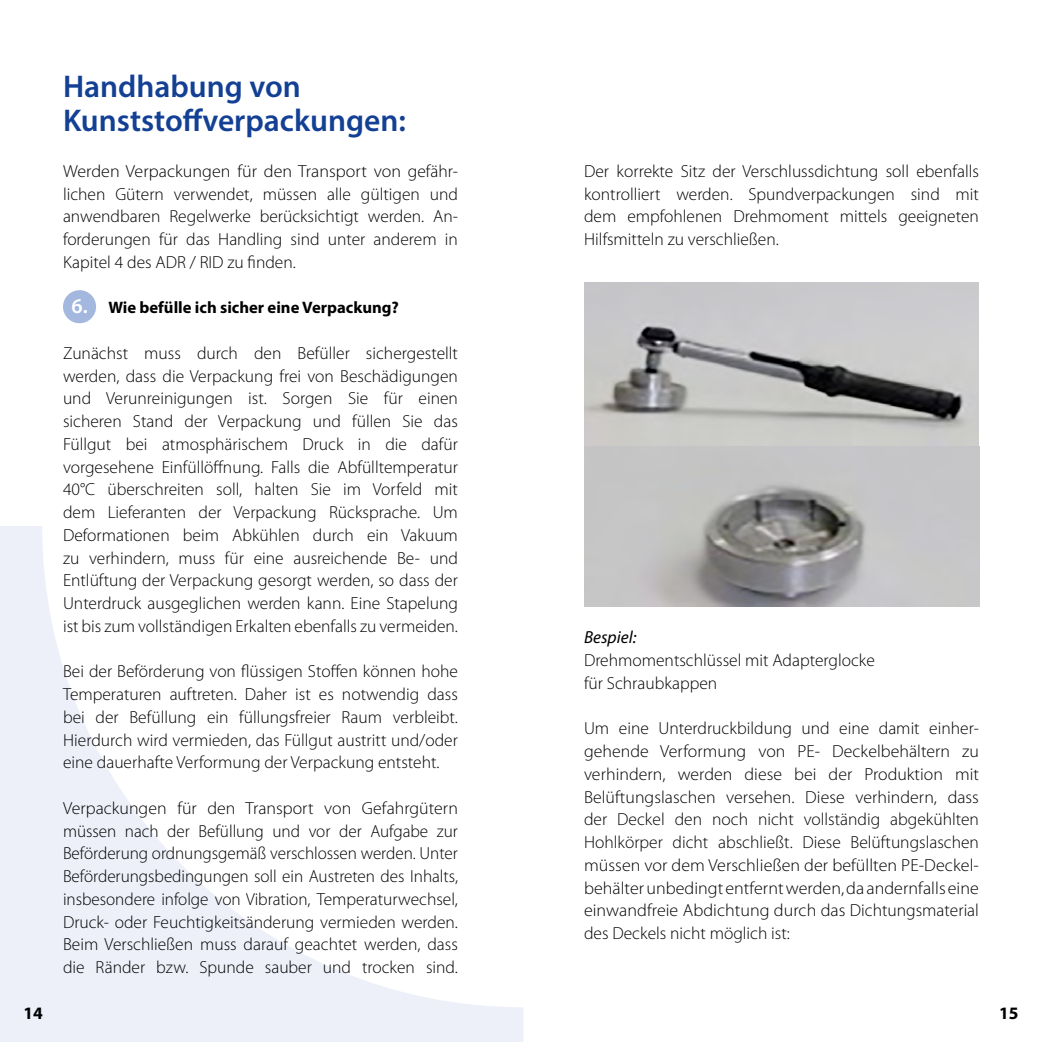
<style>
.page{position:relative;width:1042px;height:1042px;background:#fff}
.page>*{position:absolute;margin:0;border:0;box-sizing:border-box;transform-origin:0 0}
.t1{font:600 31.5px/34.1px "Myriad Pro";color:#134094}
.t2{font:300 17.5px/22.8px "Myriad Pro";color:#000;text-align:justify}
.t3{font:italic 17.5px "Myriad Pro";color:#000}
.t4{font:700 17.5px "Myriad Pro";color:#000}
.t5{font:700 16.62px "Myriad Pro";color:#000}
.s1{font-weight:600;font-size:21px;color:#fff}
</style>
<div class="page">
<svg style="left:0;top:526px;width:523px;height:516px"></svg>
<div style="left:63px;top:290px;width:33px;height:33px;background:#a4b7df;border-radius:50%"></div>
<img style="left:584px;top:282px;width:395px;height:324px">
<h1 class="t1" style="left:63px;top:69px;width:344px">Handhabung von<br>Kunststoffverpackungen:</h1>
<p class="t2" style="left:63px;top:160px;width:396px">Werden Verpackungen für den Transport von gefähr&shy;lichen Gütern verwendet, müssen alle gültigen und anwendbaren Regelwerke berücksichtigt werden. An&shy;forderungen für das Handling sind unter anderem in Kapitel 4 des ADR / RID zu finden.</p>
<p class="t5" style="left:71px;top:297px;width:329px"><span class="s1">6.</span> Wie befülle ich sicher eine Verpackung?</p>
<p class="t2" style="left:63px;top:342px;width:396px">Zunächst muss durch den Befüller sichergestellt werden, dass die Verpackung frei von Beschädigungen und Verunreinigungen ist. Sorgen Sie für einen sicheren Stand der Verpackung und füllen Sie das Füllgut bei atmosphärischem Druck in die dafür vorgesehene Einfüllöffnung. Falls die Abfülltemperatur 40°C überschreiten soll, halten Sie im Vorfeld mit dem Lieferanten der Verpackung Rücksprache. Um Deformationen beim Abkühlen durch ein Vakuum zu verhindern, muss für eine ausreichende Be- und Entlüftung der Verpackung gesorgt werden, so dass der Unterdruck ausgeglichen werden kann. Eine Stapelung ist bis zum vollständigen Erkalten ebenfalls zu vermeiden.</p>
<p class="t2" style="left:63px;top:660px;width:396px">Bei der Beförderung von flüssigen Stoffen können hohe Temperaturen auftreten. Daher ist es notwendig dass bei der Befüllung ein füllungsfreier Raum verbleibt.<br>Hierdurch wird vermieden, das Füllgut austritt und/oder eine dauerhafte Verformung der Verpackung entsteht.</p>
<p class="t2" style="left:63px;top:797px;width:396px">Verpackungen für den Transport von Gefahrgütern müssen nach der Befüllung und vor der Aufgabe zur Beförderung ordnungsgemäß verschlossen werden. Unter Beförderungsbedingungen soll ein Austreten des Inhalts, insbesondere infolge von Vibration, Temperaturwechsel, Druck- oder Feuchtigkeitsänderung vermieden werden.<br>Beim Verschließen muss darauf geachtet werden, dass die Ränder bzw. Spunde sauber und trocken sind.</p>
<p class="t2" style="left:584px;top:160px;width:396px">Der korrekte Sitz der Verschlussdichtung soll ebenfalls kontrolliert werden. Spundverpackungen sind mit dem empfohlenen Drehmoment mittels geeigneten Hilfsmitteln zu verschließen.</p>
<p class="t3" style="left:584px;top:626px;width:54px">Bespiel:</p>
<p class="t2" style="left:584px;top:649px;width:292px">Drehmomentschlüssel mit Adapterglocke für Schraubkappen</p>
<p class="t2" style="left:584px;top:717px;width:396px">Um eine Unterdruckbildung und eine damit einher&shy;gehende Verformung von PE- Deckelbehältern zu verhindern, werden diese bei der Produktion mit Belüftungslaschen versehen. Diese verhindern, dass der Deckel den noch nicht vollständig abgekühlten Hohlkörper dicht abschließt. Diese Belüftungslaschen müssen vor dem Verschließen der befüllten PE-Deckel&shy;behälter unbedingt entfernt werden, da andernfalls eine einwandfreie Abdichtung durch das Dichtungsmaterial des Deckels nicht möglich ist:</p>
<p class="t4" style="left:23px;top:1001px;width:21px">14</p>
<p class="t4" style="left:999px;top:1001px;width:21px">15</p>
</div>
